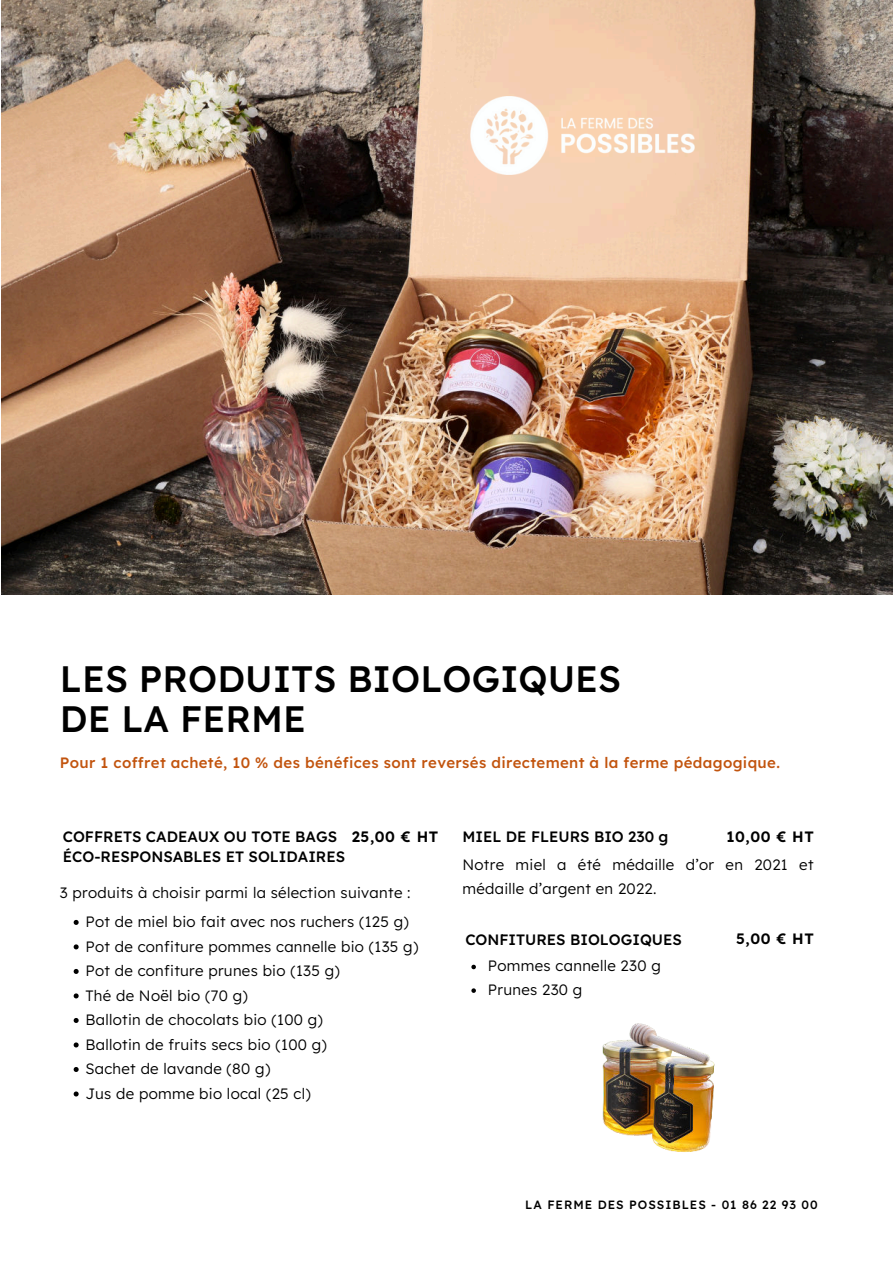
<style>
.page{position:relative;width:894px;height:1264px;background:#fff}
.page>*{position:absolute;margin:0;border:0;box-sizing:border-box;transform-origin:0 0}
.t1{font:500 36.75px/40.5px "Lexend";color:#000}
.t2{font:300 15px/24.5px "Lexend";letter-spacing:.02em;color:#000}
.t3{font:500 15px/20.2px "Lexend";color:#000}
.t4{font:500 15px "Lexend";letter-spacing:.025em;color:#c2540e}
.t5{font:600 15px "Lexend";letter-spacing:.04em;color:#000}
.t6{font:500 12px "Lexend";letter-spacing:.08em;color:#000}
</style>
<div class="page">
<img style="left:1px;top:0;width:891px;height:594px">
<img style="left:602px;top:1023px;width:113px;height:129px">
<img style="left:471px;top:97px;width:223px;height:77px">
<svg style="left:471px;top:964px;width:5px;height:5px"></svg>
<svg style="left:471px;top:988px;width:5px;height:4px"></svg>
<svg style="left:74px;top:919px;width:5px;height:5px"></svg>
<svg style="left:74px;top:944px;width:5px;height:5px"></svg>
<svg style="left:74px;top:969px;width:5px;height:4px"></svg>
<svg style="left:74px;top:993px;width:5px;height:5px"></svg>
<svg style="left:74px;top:1018px;width:5px;height:4px"></svg>
<svg style="left:74px;top:1042px;width:5px;height:5px"></svg>
<svg style="left:74px;top:1067px;width:5px;height:4px"></svg>
<svg style="left:74px;top:1091px;width:5px;height:5px"></svg>
<h1 class="t1" style="left:60px;top:656px;width:562px">LES PRODUITS BIOLOGIQUES<br>DE LA FERME</h1>
<p class="t4" style="left:60px;top:751px;width:721px">Pour 1 coffret acheté, 10 % des bénéfices sont reversés directement à la ferme pédagogique.</p>
<p class="t5" style="left:352px;top:824px;width:88px">25,00 € HT</p>
<p class="t3" style="left:63px;top:825px;width:284px">COFFRETS CADEAUX OU TOTE BAGS<br>ÉCO-RESPONSABLES ET SOLIDAIRES</p>
<p class="t2" style="left:60px;top:877px;width:352px;line-height:29.2px;text-align:right">3 produits à choisir parmi la sélection suivante :<br>Pot de miel bio fait avec nos ruchers (125 g)</p>
<p class="t2" style="left:85px;top:933px;width:334px">Pot de confiture pommes cannelle bio (135 g)<br>Pot de confiture prunes bio (135 g)<br>Thé de Noël bio (70 g)<br>Ballotin de chocolats bio (100 g)<br>Ballotin de fruits secs bio (100 g)<br>Sachet de lavande (80 g)<br>Jus de pomme bio local (25 cl)</p>
<p class="t5" style="left:726px;top:824px;width:89px">10,00 € HT</p>
<p class="t3" style="left:462px;top:825px;width:207px">MIEL DE FLEURS BIO 230 g</p>
<p class="t2" style="left:462px;top:852px;width:352px;line-height:23.7px">Notre miel a été médaille d’or en 2021 et médaille d’argent en 2022.</p>
<p class="t3" style="left:465px;top:928px;width:218px">CONFITURES BIOLOGIQUES</p>
<p class="t2" style="left:488px;top:953px;width:174px;line-height:23.7px">Pommes cannelle 230 g<br>Prunes 230 g</p>
<p class="t5" style="left:736px;top:927px;width:79px">5,00 € HT</p>
<p class="t6" style="left:525px;top:1196px;width:294px">LA FERME DES POSSIBLES - 01 86 22 93 00</p>
</div>
